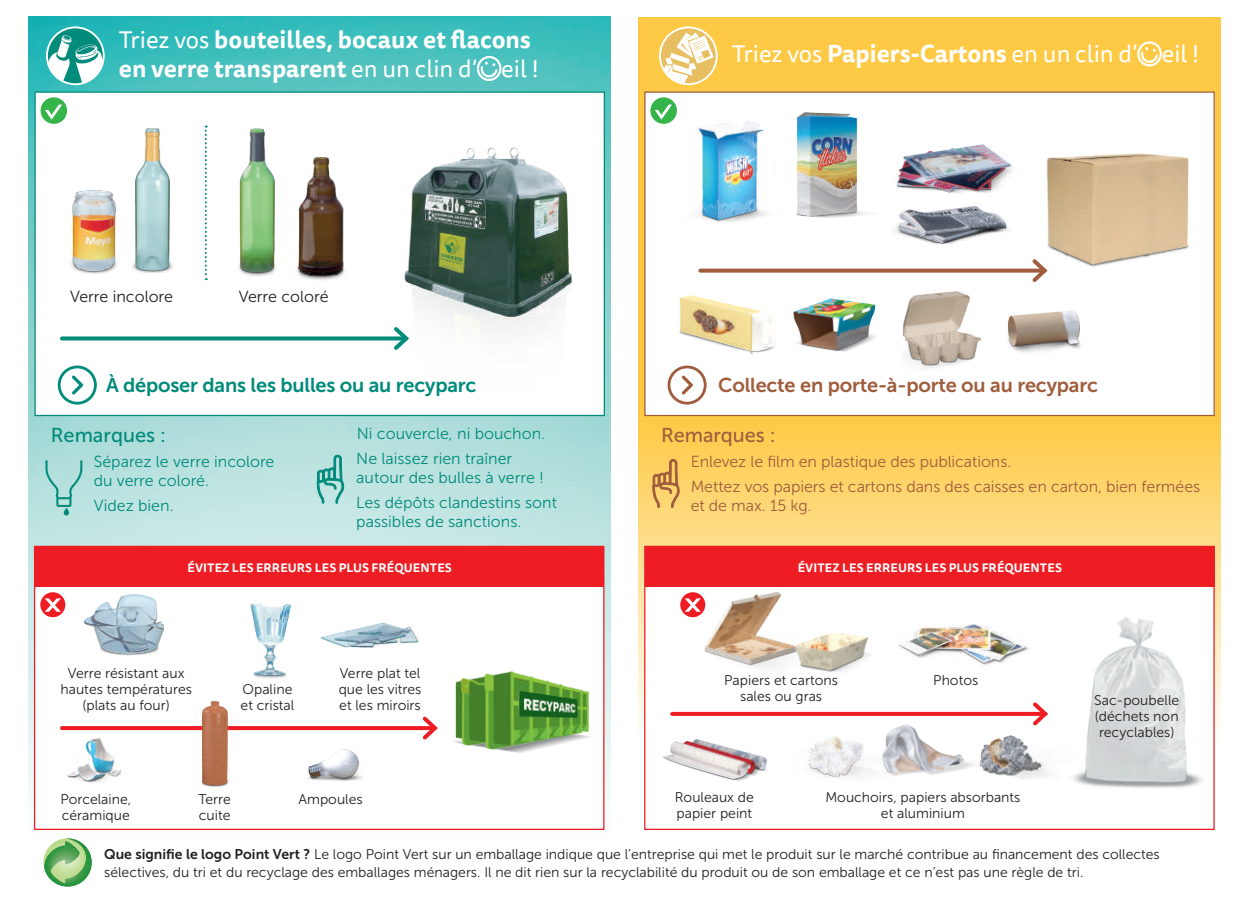
<style>
.page{position:relative;width:1248px;height:922px;background:#fff}
.page>*{position:absolute;margin:0;border:0;box-sizing:border-box;transform-origin:0 0}
.t1{font:700 24px/28.8px "Tisa Sans Pro";color:#fff}
.t2{font:24px "Tisa Sans OT";color:#fff}
.t3{font:20px "Museo Sans 700";letter-spacing:-.01em;color:#a05d3d}
.t4{font:20px "Museo Sans 700";letter-spacing:-.01em;color:#008b7b}
.t5{font:20px "Museo Sans 500";color:#008b7b}
.t6{font:20px "Museo Sans 500";letter-spacing:-.005em;color:#a05d3d}
.t7{font:16px/24.8px "Museo Sans 300";color:#008b7b}
.t8{font:16px/24.8px "Museo Sans 300";letter-spacing:-.005em;color:#a05d3d}
.t9{font:16px "Museo Sans 300";color:#231f20}
.t10{font:14px/16px "Museo Sans 300";color:#231f20}
.t11{font:700 12px "Tisa Sans Pro";letter-spacing:.01em;color:#fff}
.s1{font-family:"Tisa Sans OT";font-weight:400}
.s2{font-family:"Tisa Sans Pro";font-weight:700}
.s3{font-family:"Museo Sans 700"}
</style>
<div class="page">
<svg style="left:638px;top:17px;width:582px;height:813px;background:#fccd5d"></svg>
<div style="left:645px;top:92px;width:568px;height:323px;background:#fff"></div>
<img style="left:29px;top:17px;width:581px;height:813px">
<svg style="left:700px;top:268px;width:328px;height:4px"></svg>
<svg style="left:1028px;top:260px;width:14px;height:22px"></svg>
<img style="left:667px;top:121px;width:100px;height:101px">
<img style="left:797px;top:113px;width:73px;height:105px">
<img style="left:896px;top:144px;width:117px;height:50px">
<img style="left:1007px;top:310px;width:75px;height:43px">
<img style="left:793px;top:298px;width:83px;height:53px">
<img style="left:894px;top:206px;width:117px;height:38px">
<img style="left:1033px;top:153px;width:156px;height:123px">
<img style="left:902px;top:292px;width:78px;height:77px">
<div style="left:35px;top:546px;width:568px;height:283px;background:#fff"></div>
<div style="left:644px;top:546px;width:569px;height:283px;background:#fff"></div>
<div style="left:35px;top:92px;width:569px;height:323px;background:#fff"></div>
<div style="left:35px;top:546px;width:569px;height:40px;background:#ee1d23"></div>
<div style="left:644px;top:546px;width:570px;height:40px;background:#ee1d23"></div>
<img style="left:453px;top:659px;width:158px;height:105px">
<img style="left:321px;top:622px;width:98px;height:25px">
<img style="left:307px;top:749px;width:55px;height:32px">
<img style="left:67px;top:738px;width:54px;height:45px">
<svg style="left:62px;top:726px;width:357px;height:4px"></svg>
<svg style="left:419px;top:716px;width:19px;height:24px"></svg>
<svg style="left:672px;top:711px;width:357px;height:4px"></svg>
<svg style="left:1029px;top:702px;width:19px;height:24px"></svg>
<img style="left:200px;top:701px;width:29px;height:86px">
<svg style="left:62px;top:336px;width:305px;height:4px"></svg>
<img style="left:367px;top:147px;width:205px;height:203px">
<img style="left:71px;top:190px;width:47px;height:84px">
<img style="left:295px;top:158px;width:50px;height:122px">
<img style="left:131px;top:128px;width:42px;height:145px">
<img style="left:237px;top:129px;width:39px;height:148px">
<svg style="left:64px;top:507px;width:5px;height:8px"></svg>
<img style="left:1073px;top:616px;width:129px;height:172px">
<img style="left:663px;top:739px;width:104px;height:42px">
<img style="left:898px;top:624px;width:132px;height:41px">
<svg style="left:205px;top:125px;width:2px;height:155px"></svg>
<div style="left:40px;top:592px;width:25px;height:25px;background:#ee1d23;border-radius:50%"></div>
<svg style="left:45px;top:598px;width:16px;height:13px"></svg>
<svg style="left:680px;top:592px;width:25px;height:25px"></svg>
<svg style="left:684px;top:598px;width:9px;height:13px"></svg>
<div style="left:41px;top:97px;width:26px;height:27px;background:#35b44a;border-radius:50%"></div>
<svg style="left:45px;top:104px;width:17px;height:16px"></svg>
<div style="left:650px;top:97px;width:27px;height:27px;background:#35b44a;border-radius:50%"></div>
<svg style="left:654px;top:104px;width:18px;height:16px"></svg>
<svg style="left:317px;top:454px;width:27px;height:49px"></svg>
<img style="left:250px;top:603px;width:41px;height:75px">
<img style="left:693px;top:591px;width:95px;height:77px">
<img style="left:788px;top:632px;width:83px;height:40px">
<img style="left:902px;top:724px;width:72px;height:51px">
<img style="left:979px;top:735px;width:70px;height:44px">
<img style="left:804px;top:726px;width:107px;height:53px">
<svg style="left:44px;top:838px;width:48px;height:48px"></svg>
<img style="left:84px;top:594px;width:80px;height:61px">
<img style="left:679px;top:295px;width:97px;height:59px">
<svg style="left:47px;top:27px;width:57px;height:57px"></svg>
<div style="left:46px;top:26px;width:59px;height:59px;border:2px solid #fff;border-radius:50%"></div>
<svg style="left:475px;top:55px;width:28px;height:27px"></svg>
<svg style="left:660px;top:27px;width:56px;height:57px"></svg>
<div style="left:659px;top:26px;width:58px;height:59px;border:2px solid #fff;border-radius:50%"></div>
<svg style="left:1135px;top:41px;width:28px;height:27px"></svg>
<svg style="left:44px;top:375px;width:39px;height:133px"></svg>
<div style="left:58px;top:365px;width:39px;height:39px;border:3px solid #008b7b;border-radius:50%"></div>
<svg style="left:681px;top:375px;width:12px;height:19px"></svg>
<div style="left:667px;top:365px;width:39px;height:39px;border:3px solid #a05d3d;border-radius:50%"></div>
<svg style="left:652px;top:459px;width:27px;height:49px"></svg>
<h1 class="t1" style="left:119px;top:25px;width:421px"><span class="s1">Triez vos</span> bouteilles, bocaux et flacons en verre transparent <span class="s1">en un clin d’ eil !</span></h1>
<p class="t9" style="left:70px;top:288px;width:104px">Verre incolore</p>
<p class="t9" style="left:239px;top:288px;width:91px">Verre coloré</p>
<h1 class="t2" style="left:731px;top:39px;width:469px">Triez vos <span class="s2">Papiers-Cartons</span> en un clin d’ eil !</h1>
<h2 class="t4" style="left:106px;top:374px;width:372px">À déposer dans les bulles ou au recyparc</h2>
<h2 class="t3" style="left:718px;top:374px;width:381px">Collecte en porte-à-porte ou au recyparc</h2>
<h2 class="t5" style="left:51px;top:424px;width:117px">Remarques :</h2>
<p class="t7" style="left:94px;top:452px;width:182px;line-height:19.2px">Séparez le verre incolore du verre coloré.</p>
<p class="t7" style="left:94px;top:493px;width:81px">Videz bien.</p>
<p class="t7" style="left:356px;top:421px;width:190px">Ni couvercle, ni bouchon.<br>Ne laissez rien traîner</p>
<p class="t7" style="left:356px;top:465px;width:202px">autour des bulles à verre !<br>Les dépôts clandestins sont</p>
<p class="t7" style="left:356px;top:509px;width:167px">passibles de sanctions.</p>
<h2 class="t6" style="left:661px;top:424px;width:116px">Remarques :</h2>
<p class="t8" style="left:690px;top:449px;width:511px">Enlevez le film en plastique des publications.<br>Mettez vos papiers et cartons dans des caisses en carton, bien fermées</p>
<p class="t8" style="left:690px;top:493px;width:122px">et de max. 15 kg.</p>
<p class="t11" style="left:188px;top:558px;width:266px">ÉVITEZ LES ERREURS LES PLUS FRÉQUENTES</p>
<p class="t11" style="left:797px;top:558px;width:266px">ÉVITEZ LES ERREURS LES PLUS FRÉQUENTES</p>
<p class="t10" style="left:60px;top:665px;width:133px;text-align:center">Verre résistant aux hautes températures (plats au four)</p>
<p class="t10" style="left:240px;top:681px;width:55px">Opaline et cristal</p>
<p class="t10" style="left:338px;top:665px;width:84px;text-align:justify">Verre plat tel que les vitres et les miroirs</p>
<p class="t10" style="left:724px;top:672px;width:115px;text-align:center">Papiers et cartons sales ou gras</p>
<p class="t10" style="left:933px;top:672px;width:46px">Photos</p>
<p class="t10" style="left:1094px;top:691px;width:86px;text-align:justify">Sac‑poubelle (déchets non recyclables)</p>
<p class="t10" style="left:674px;top:789px;width:81px">Rouleaux de papier peint</p>
<p class="t10" style="left:825px;top:789px;width:197px;text-align:center">Mouchoirs, papiers absorbants et aluminium</p>
<p class="t10" style="left:60px;top:791px;width:72px">Porcelaine,</p>
<p class="t10" style="left:298px;top:791px;width:66px">Ampoules</p>
<p class="t10" style="left:62px;top:807px;width:69px">céramique</p>
<p class="t10" style="left:198px;top:791px;width:34px">Terre cuite</p>
<p class="t10" style="left:104px;top:844px;width:1056px;line-height:18px"><span class="s3">Que signifie le logo Point Vert ?</span> Le logo Point Vert sur un emballage indique que l’entreprise qui met le produit sur le marché contribue au financement des collectes sélectives, du tri et du recyclage des emballages ménagers. Il ne dit rien sur la recyclabilité du produit ou de son emballage et ce n’est pas une règle de tri.</p>
</div>
